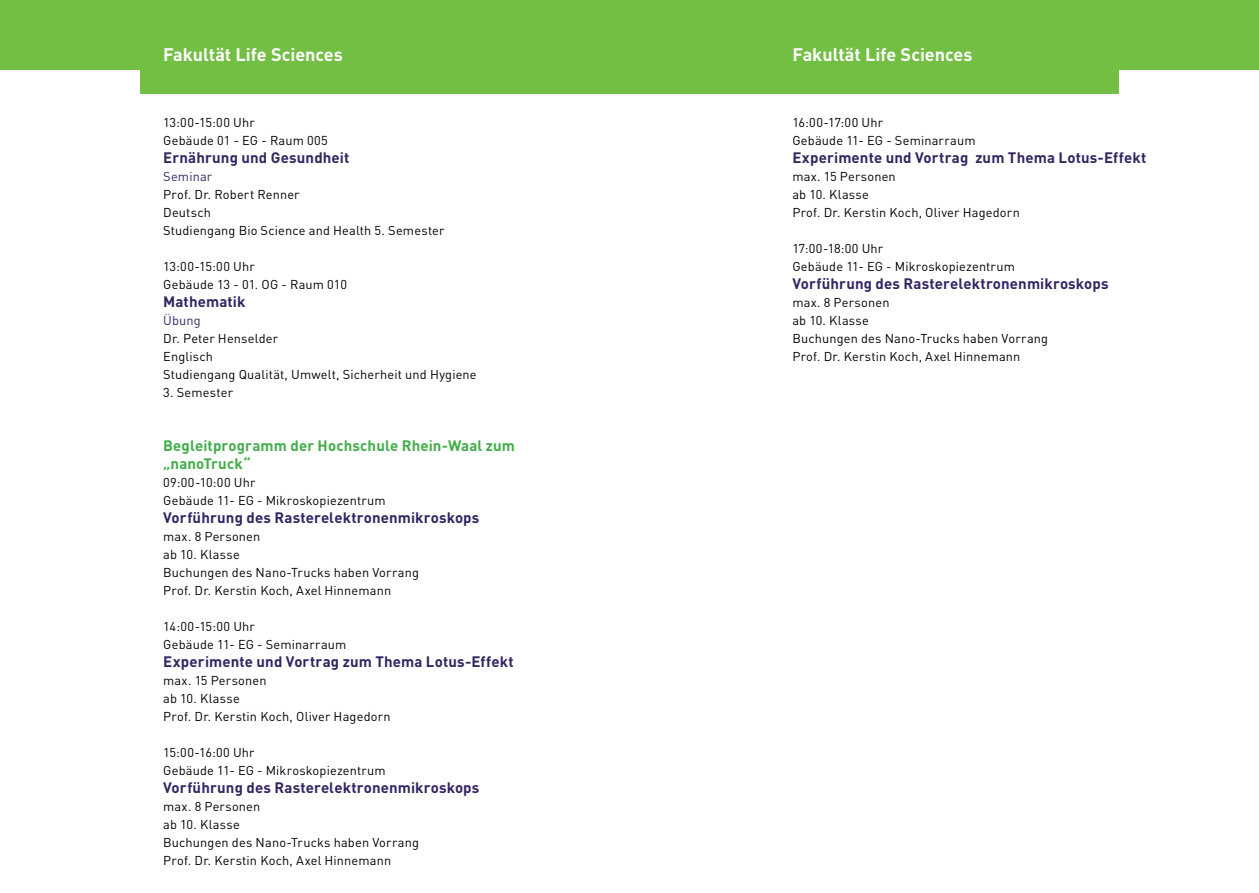
<style>
.page{position:relative;width:1259px;height:893px;background:#fff}
.page>*{position:absolute;margin:0;border:0;box-sizing:border-box;transform-origin:0 0}
.t1{font:700 18px "DINOT";color:#fff}
.t2{font:700 15px "DINOT";letter-spacing:.01em;color:#332562}
.t3{font:700 15px/18px "DINOT";letter-spacing:.01em;color:#41ad49}
.t4{font:12.75px/18px "DINOT";letter-spacing:.015em;color:#000}
.t5{font:12.75px "DINOT";letter-spacing:.01em;color:#332562}
</style>
<div class="page">
<div style="left:0;top:0;width:1259px;height:94px;background:#72bf44"></div>
<div style="left:0;top:71px;width:140px;height:33px;background:#fff"></div>
<div style="left:1119px;top:71px;width:140px;height:33px;background:#fff"></div>
<h1 class="t1" style="left:163px;top:42px;width:181px">Fakultät Life Sciences</h1>
<h1 class="t1" style="left:792px;top:42px;width:181px">Fakultät Life Sciences</h1>
<p class="t4" style="left:163px;top:113px;width:166px">13:00-15:00 Uhr<br>Gebäude 01 - EG - Raum 005</p>
<p class="t2" style="left:163px;top:148px;width:188px">Ernährung und Gesundheit</p>
<p class="t5" style="left:163px;top:169px;width:51px">Seminar</p>
<p class="t4" style="left:163px;top:185px;width:283px">Prof. Dr. Robert Renner<br>Deutsch<br>Studiengang Bio Science and Health 5. Semester</p>
<p class="t4" style="left:163px;top:257px;width:185px">13:00-15:00 Uhr<br>Gebäude 13 - 01. OG - Raum 010</p>
<p class="t2" style="left:163px;top:292px;width:84px">Mathematik</p>
<p class="t5" style="left:163px;top:313px;width:39px">Übung</p>
<p class="t4" style="left:163px;top:329px;width:315px">Dr. Peter Henselder<br>Englisch<br>Studiengang Qualität, Umwelt, Sicherheit und Hygiene</p>
<p class="t4" style="left:163px;top:383px;width:71px">3. Semester</p>
<p class="t3" style="left:163px;top:436px;width:353px">Begleitprogramm der Hochschule Rhein-Waal zum „nanoTruck“</p>
<p class="t4" style="left:163px;top:473px;width:224px">09:00-10:00 Uhr<br>Gebäude 11- EG - Mikroskopiezentrum</p>
<p class="t2" style="left:163px;top:508px;width:318px">Vorführung des Rasterelektronenmikroskops</p>
<p class="t4" style="left:163px;top:527px;width:257px">max. 8 Personen<br>ab 10. Klasse<br>Buchungen des Nano-Trucks haben Vorrang<br>Prof. Dr. Kerstin Koch, Axel Hinnemann</p>
<p class="t4" style="left:163px;top:617px;width:185px">14:00-15:00 Uhr<br>Gebäude 11- EG - Seminarraum</p>
<p class="t2" style="left:163px;top:652px;width:352px">Experimente und Vortrag zum Thema Lotus-Effekt</p>
<p class="t4" style="left:163px;top:671px;width:229px">max. 15 Personen<br>ab 10. Klasse<br>Prof. Dr. Kerstin Koch, Oliver Hagedorn</p>
<p class="t4" style="left:163px;top:743px;width:224px">15:00-16:00 Uhr<br>Gebäude 11- EG - Mikroskopiezentrum</p>
<p class="t2" style="left:163px;top:778px;width:318px">Vorführung des Rasterelektronenmikroskops</p>
<p class="t4" style="left:163px;top:797px;width:257px">max. 8 Personen<br>ab 10. Klasse<br>Buchungen des Nano-Trucks haben Vorrang<br>Prof. Dr. Kerstin Koch, Axel Hinnemann</p>
<p class="t4" style="left:792px;top:113px;width:185px">16:00-17:00 Uhr<br>Gebäude 11- EG - Seminarraum</p>
<p class="t2" style="left:792px;top:148px;width:356px">Experimente und Vortrag zum Thema Lotus-Effekt</p>
<p class="t4" style="left:792px;top:167px;width:229px">max. 15 Personen<br>ab 10. Klasse<br>Prof. Dr. Kerstin Koch, Oliver Hagedorn</p>
<p class="t4" style="left:792px;top:239px;width:224px">17:00-18:00 Uhr<br>Gebäude 11- EG - Mikroskopiezentrum</p>
<p class="t2" style="left:792px;top:274px;width:318px">Vorführung des Rasterelektronenmikroskops</p>
<p class="t4" style="left:792px;top:293px;width:257px">max. 8 Personen<br>ab 10. Klasse<br>Buchungen des Nano-Trucks haben Vorrang<br>Prof. Dr. Kerstin Koch, Axel Hinnemann</p>
</div>
